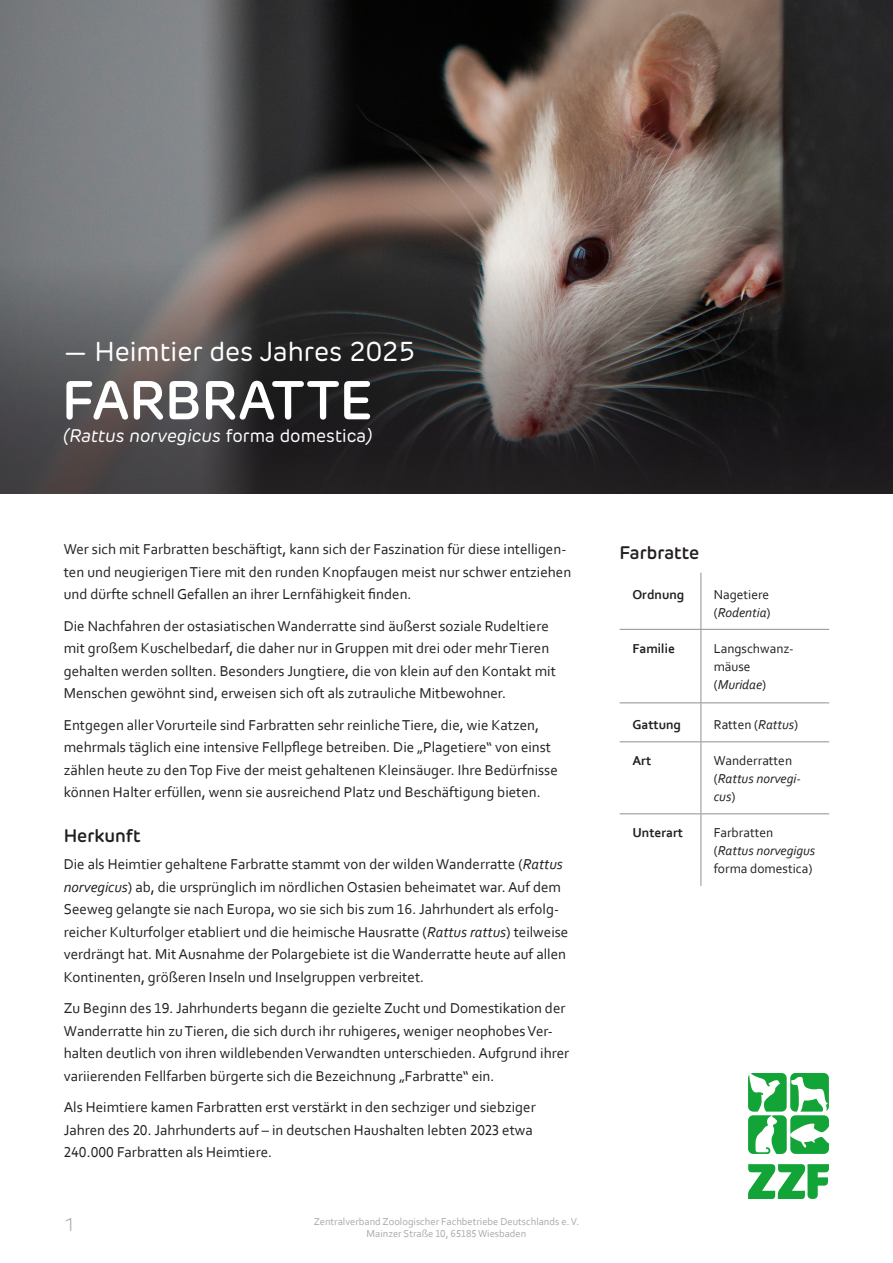
<style>
.page{position:relative;width:893px;height:1263px;background:#fff}
.page>*{position:absolute;margin:0;border:0;box-sizing:border-box;transform-origin:0 0}
.t1{font:600 54px "New Rubrik";letter-spacing:-.01em;color:#fff}
.t2{font:27px "New Rubrik";color:#fff}
.t3{font:italic 18px "New Rubrik";color:#fff}
.Headline_2{font:600 18px "New Rubrik";color:#231f20}
.t4{font:300 18px "New Rubrik";color:#a8a9ad}
.Text{font:15px/22.5px "Corbel";color:#231f20}
.t5{font:13.5px/18px "Corbel";color:#231f20}
.t6{font:italic 13.5px/18px "Corbel";color:#231f20}
.t7{font:700 13.5px "Corbel";color:#231f20}
.t8{font:10.5px/12px "Corbel";color:#a8a9ad;text-align:center}
.s1{font-style:normal}
.s2{font-style:italic}
</style>
<div class="page">
<svg style="left:748px;top:1073px;width:81px;height:81px"></svg>
<svg style="left:748px;top:1164px;width:81px;height:35px"></svg>
<img style="left:0;top:0;width:893px;height:262px">
<svg style="left:0;top:262px;width:893px;height:231px;background:#403c3d"></svg>
<hr style="left:700px;top:573px;width:1px;height:56px;background:#8e9092">
<hr style="left:620px;top:629px;width:81px;height:1px;background:#8e9092">
<hr style="left:701px;top:629px;width:128px;height:1px;background:#8e9092">
<hr style="left:700px;top:630px;width:1px;height:72px;background:#8e9092">
<hr style="left:620px;top:702px;width:81px;height:1px;background:#8e9092">
<hr style="left:701px;top:702px;width:128px;height:1px;background:#8e9092">
<hr style="left:700px;top:703px;width:1px;height:38px;background:#8e9092">
<hr style="left:620px;top:741px;width:81px;height:1px;background:#8e9092">
<hr style="left:701px;top:741px;width:128px;height:1px;background:#8e9092">
<hr style="left:700px;top:742px;width:1px;height:71px;background:#8e9092">
<hr style="left:620px;top:813px;width:81px;height:1px;background:#8e9092">
<hr style="left:701px;top:813px;width:128px;height:1px;background:#8e9092">
<hr style="left:700px;top:814px;width:1px;height:72px;background:#8e9092">
<p class="t2" style="left:64px;top:335px;width:353px">— Heimtier des Jahres 2025</p>
<p class="t1" style="left:62px;top:367px;width:313px">FARBRATTE</p>
<p class="t3" style="left:63px;top:425px;width:311px">(Rattus norvegicus <span class="s1">forma domestica</span>)</p>
<p class="Text" style="left:64px;top:538px;width:509px">Wer sich mit Farbratten beschäftigt, kann sich der Faszination für diese intelligen&shy;ten und neugierigen Tiere mit den runden Knopfaugen meist nur schwer entziehen und dürfte schnell Gefallen an ihrer Lernfähigkeit finden.</p>
<p class="Text" style="left:64px;top:614px;width:494px">Die Nachfahren der ostasiatischen Wanderratte sind äußerst soziale Rudeltiere mit großem Kuschelbedarf, die daher nur in Gruppen mit drei oder mehr Tieren gehalten werden sollten. Besonders Jungtiere, die von klein auf den Kontakt mit Menschen gewöhnt sind, erweisen sich oft als zutrauliche Mitbewohner.</p>
<p class="Text" style="left:64px;top:713px;width:495px">Entgegen aller Vorurteile sind Farbratten sehr reinliche Tiere, die, wie Katzen, mehrmals täglich eine intensive Fellpflege betreiben. Die „Plagetiere“ von einst zählen heute zu den Top Five der meist gehaltenen Kleinsäuger. Ihre Bedürfnisse können Halter erfüllen, wenn sie ausreichend Platz und Beschäftigung bieten.</p>
<p class="Headline_2" style="left:64px;top:825px;width:78px">Herkunft</p>
<p class="Text" style="left:64px;top:853px;width:506px">Die als Heimtier gehaltene Farbratte stammt von der wilden Wanderratte (<span class="s2">Rattus norvegicus</span>) ab, die ursprünglich im nördlichen Ostasien beheimatet war. Auf dem Seeweg gelangte sie nach Europa, wo sie sich bis zum 16. Jahrhundert als erfolg&shy;reicher Kulturfolger etabliert und die heimische Hausratte (<span class="s2">Rattus rattus</span>) teilweise verdrängt hat. Mit Ausnahme der Polargebiete ist die Wanderratte heute auf allen Kontinenten, größeren Inseln und Inselgruppen verbreitet.</p>
<p class="Text" style="left:64px;top:997px;width:507px">Zu Beginn des 19. Jahrhunderts begann die gezielte Zucht und Domestikation der Wanderratte hin zu Tieren, die sich durch ihr ruhigeres, weniger neophobes Ver&shy;halten deutlich von ihren wildlebenden Verwandten unterschieden. Aufgrund ihrer variierenden Fellfarben bürgerte sich die Bezeichnung „Farbratte“ ein.</p>
<p class="Text" style="left:64px;top:1096px;width:473px">Als Heimtiere kamen Farbratten erst verstärkt in den sechziger und siebziger<br>Jahren des 20. Jahrhunderts auf – in deutschen Haushalten lebten 2023 etwa<br>240.000 Farbratten als Heimtiere.</p>
<p class="t4" style="left:64px;top:1214px;width:12px">1</p>
<p class="t8" style="left:314px;top:1215px;width:267px">Zentralverband Zoologischer Fachbetriebe Deutschlands e. V.<br>Mainzer Straße 10, 65185 Wiesbaden</p>
<p class="Headline_2" style="left:620px;top:541px;width:81px">Farbratte</p>
<p class="t7" style="left:632px;top:586px;width:53px">Ordnung</p>
<p class="t5" style="left:714px;top:585px;width:58px">Nagetiere (<span class="s2">Rodentia</span>)</p>
<p class="t7" style="left:632px;top:640px;width:44px">Familie</p>
<p class="t5" style="left:714px;top:639px;width:81px">Langschwanz&shy;mäuse</p>
<p class="t6" style="left:714px;top:675px;width:54px"><span class="s1">(</span>Muridae<span class="s1">)</span></p>
<p class="t7" style="left:632px;top:716px;width:50px">Gattung</p>
<p class="t5" style="left:714px;top:715px;width:86px">Ratten (<span class="s2">Rattus</span>)</p>
<p class="t7" style="left:632px;top:752px;width:20px">Art</p>
<p class="t6" style="left:714px;top:751px;width:89px"><span class="s1">Wanderratten (</span>Rattus norvegi&shy;cus<span class="s1">)</span></p>
<p class="t7" style="left:632px;top:824px;width:52px">Unterart</p>
<p class="t5" style="left:714px;top:823px;width:61px">Farbratten</p>
<p class="t5" style="left:714px;top:841px;width:103px">(<span class="s2">Rattus norvegigus </span>forma domestica)</p>
</div>
